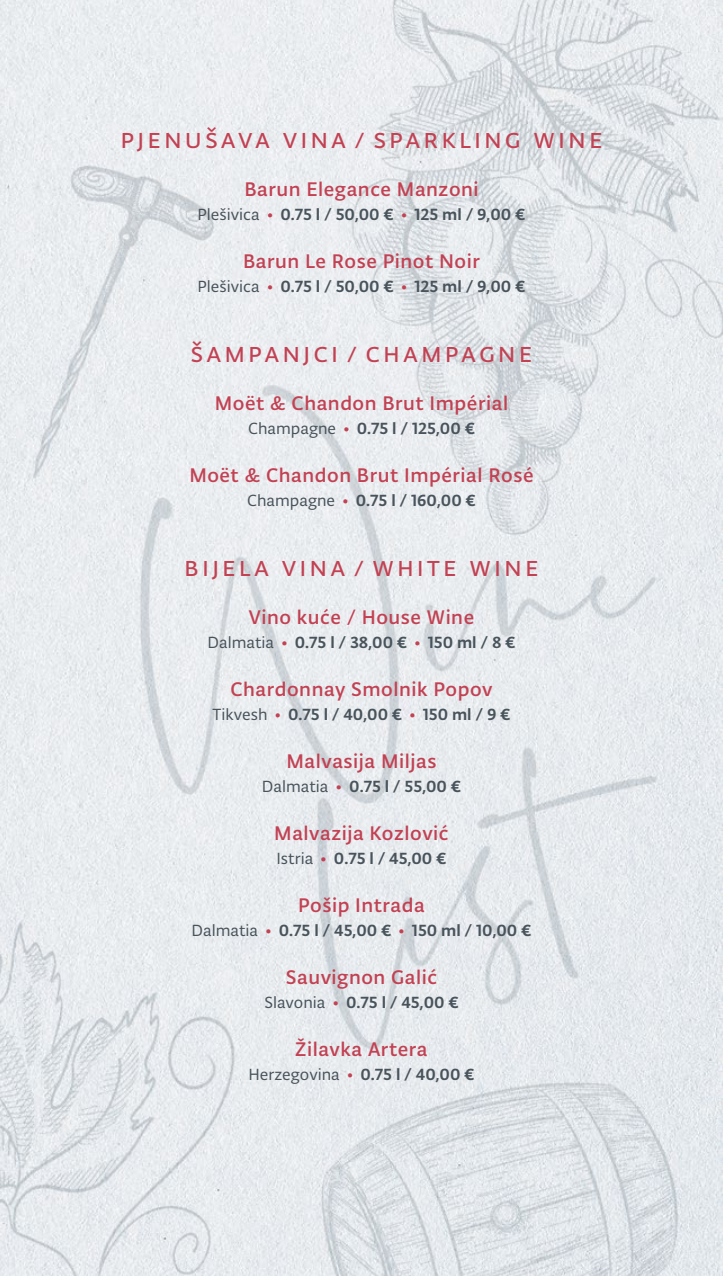
<style>
.page{position:relative;width:723px;height:1276px;background:#fff}
.page>*{position:absolute;margin:0;border:0;box-sizing:border-box;transform-origin:0 0}
.t1{font:30px "Typonine Sans Pro Normal";letter-spacing:.1em;color:#c24153}
.t2{font:21px "Typonine Sans Pro Text";letter-spacing:.025em;color:#c24153}
.t3{font:500 17.25px "Typonine Sans Pro";color:#48535b}
.s1{font-family:"Typonine Sans Pro Normal";font-weight:400}
.s2{color:#c24153}
</style>
<div class="page">
<img style="left:0;top:0;width:723px;height:1276px">
<h1 class="t1" style="left:120px;top:121px;width:484px">pjenušava vina / sparkling wine</h1>
<p class="t2" style="left:244px;top:177px;width:236px">Barun Elegance Manzoni</p>
<p class="t3" style="left:198px;top:204px;width:329px"><span class="s1">Plešivica</span> <span class="s2">•</span> 0.75 l / 50,00 € <span class="s2">•</span> 125 ml / 9,00 €</p>
<p class="t2" style="left:243px;top:249px;width:238px">Barun Le Rose Pinot Noir</p>
<p class="t3" style="left:198px;top:276px;width:329px"><span class="s1">Plešivica</span> <span class="s2">•</span> 0.75 l / 50,00 € <span class="s2">•</span> 125 ml / 9,00 €</p>
<h1 class="t1" style="left:191px;top:334px;width:343px">šampanjci / champagne</h1>
<p class="t2" style="left:215px;top:390px;width:295px">Moët &amp; Chandon Brut Impérial</p>
<p class="t3" style="left:248px;top:418px;width:228px"><span class="s1">Champagne</span> <span class="s2">•</span> 0.75 l / 125,00 €</p>
<p class="t2" style="left:189px;top:462px;width:346px">Moët &amp; Chandon Brut Impérial Rosé</p>
<p class="t3" style="left:247px;top:490px;width:230px"><span class="s1">Champagne</span> <span class="s2">•</span> 0.75 l / 160,00 €</p>
<h1 class="t1" style="left:184px;top:548px;width:356px">bijela vina / white wine</h1>
<p class="t2" style="left:249px;top:605px;width:227px">Vino kuće / House Wine</p>
<p class="t3" style="left:207px;top:632px;width:309px"><span class="s1">Dalmatia</span> <span class="s2">•</span> 0.75 l / 38,00 € <span class="s2">•</span> 150 ml / 8 €</p>
<p class="t2" style="left:230px;top:677px;width:264px">Chardonnay Smolnik Popov</p>
<p class="t3" style="left:213px;top:704px;width:299px"><span class="s1">Tikvesh</span> <span class="s2">•</span> 0.75 l / 40,00 € <span class="s2">•</span> 150 ml / 9 €</p>
<p class="t2" style="left:286px;top:749px;width:151px">Malvasija Miljas</p>
<p class="t3" style="left:262px;top:776px;width:201px"><span class="s1">Dalmatia</span> <span class="s2">•</span> 0.75 l / 55,00 €</p>
<p class="t2" style="left:274px;top:821px;width:176px">Malvazija Kozlović</p>
<p class="t3" style="left:276px;top:848px;width:171px"><span class="s1">Istria</span> <span class="s2">•</span> 0.75 l / 45,00 €</p>
<p class="t2" style="left:298px;top:893px;width:128px">Pošip Intrada</p>
<p class="t3" style="left:191px;top:920px;width:341px"><span class="s1">Dalmatia</span> <span class="s2">•</span> 0.75 l / 45,00 € <span class="s2">•</span> 150 ml / 10,00 €</p>
<p class="t2" style="left:286px;top:965px;width:153px">Sauvignon Galić</p>
<p class="t3" style="left:264px;top:992px;width:196px"><span class="s1">Slavonia</span> <span class="s2">•</span> 0.75 l / 45,00 €</p>
<p class="t2" style="left:295px;top:1037px;width:134px">Žilavka Artera</p>
<p class="t3" style="left:248px;top:1064px;width:228px"><span class="s1">Herzegovina</span> <span class="s2">•</span> 0.75 l / 40,00 €</p>
</div>
